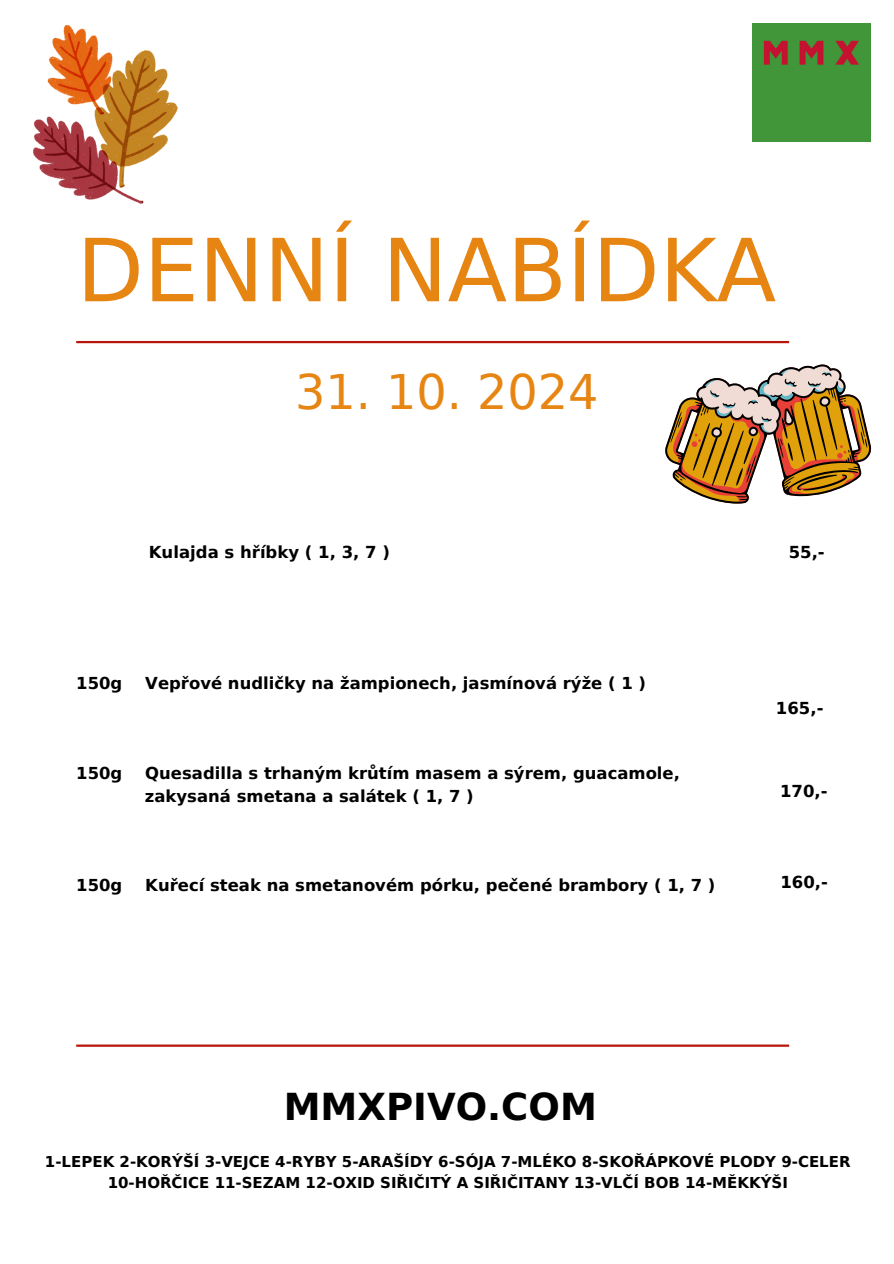
<style>
.page{position:relative;width:894px;height:1264px;background:#fff}
.page>*{position:absolute;margin:0;border:0;box-sizing:border-box;transform-origin:0 0}
.t1{font:87px "DejaVu Sans";color:#e78512}
.t2{font:47.7px "DejaVu Sans";color:#e78512}
.t3{font:700 37.05px "DejaVu Sans";color:#000}
.t4{font:700 16.5px "DejaVu Sans";color:#000}
.t5{font:700 15px/20.2px "DejaVu Sans";color:#000;text-align:center}
</style>
<div class="page">
<hr style="left:76px;top:1044px;width:712px;height:2px;background:#b8160b">
<hr style="left:76px;top:341px;width:712px;height:2px;background:#b8160b">
<img style="left:752px;top:23px;width:118px;height:118px">
<img style="left:34px;top:25px;width:144px;height:178px">
<svg style="left:665px;top:364px;width:205px;height:139px"></svg>
<h1 class="t1" style="left:77px;top:220px;width:700px">DENNÍ NABÍDKA</h1>
<h3 class="t2" style="left:295px;top:364px;width:305px">31. 10. 2024</h3>
<p class="t4" style="left:149px;top:542px;width:242px">Kulajda s hříbky ( 1, 3, 7 )</p>
<p class="t4" style="left:76px;top:674px;width:48px">150g</p>
<p class="t4" style="left:145px;top:674px;width:502px">Vepřové nudličky na žampionech, jasmínová rýže ( 1 )</p>
<p class="t4" style="left:76px;top:764px;width:48px">150g</p>
<p class="t4" style="left:145px;top:764px;width:536px">Quesadilla s trhaným krůtím masem a sýrem, guacamole,</p>
<p class="t4" style="left:145px;top:786px;width:330px">zakysaná smetana a salátek ( 1, 7 )</p>
<p class="t4" style="left:76px;top:876px;width:48px">150g</p>
<p class="t4" style="left:145px;top:876px;width:571px">Kuřecí steak na smetanovém pórku, pečené brambory ( 1, 7 )</p>
<p class="t4" style="left:788px;top:543px;width:38px">55,-</p>
<p class="t4" style="left:775px;top:698px;width:49px">165,-</p>
<p class="t4" style="left:779px;top:782px;width:49px">170,-</p>
<p class="t4" style="left:780px;top:872px;width:49px">160,-</p>
<h2 class="t3" style="left:284px;top:1085px;width:314px">MMXPIVO.COM</h2>
<p class="t5" style="left:45px;top:1151px;width:806px">1-LEPEK 2-KORÝŠÍ 3-VEJCE 4-RYBY 5-ARAŠÍDY 6-SÓJA 7-MLÉKO 8-SKOŘÁPKOVÉ PLODY 9-CELER<br>10-HOŘČICE 11-SEZAM 12-OXID SIŘIČITÝ A SIŘIČITANY 13-VLČÍ BOB 14-MĚKKÝŠI</p>
</div>
